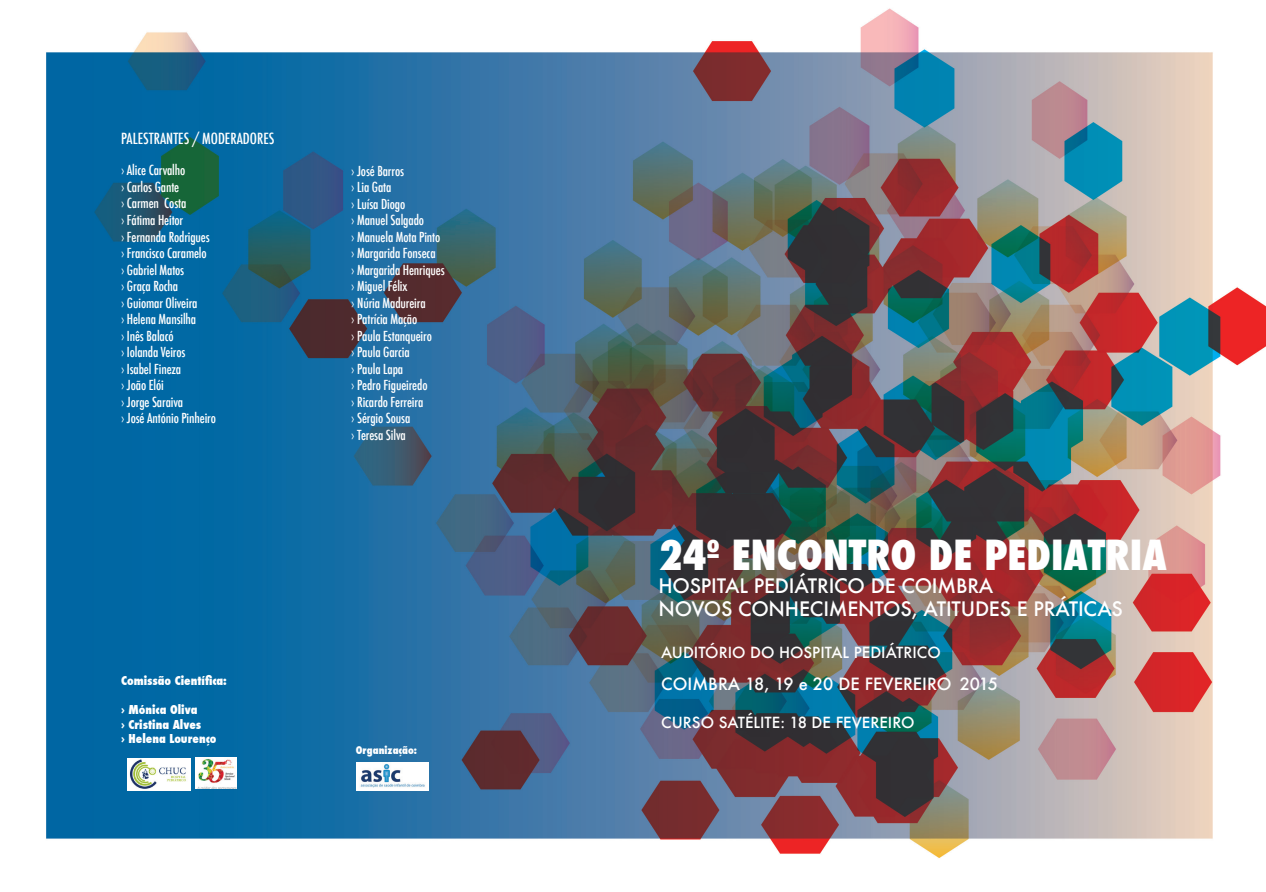
<style>
.page{position:relative;width:1266px;height:892px;background:#fff}
.page>*{position:absolute;margin:0;border:0;box-sizing:border-box;transform-origin:0 0}
.t1{font:800 condensed 40.5px "Futura";color:#fff}
.t2{font:500 19.5px "Futura";letter-spacing:-.01em;color:#fff}
.t3{font:500 16.5px "Futura";color:#fff}
.t4{font:500 15px "Futura";color:#fff}
.t5{font:500 condensed 15px "Futura";color:#fff}
.t6{font:500 condensed 13.5px "Futura";letter-spacing:-.01em;color:#fff}
.t7{font:800 condensed 12px "Futura";color:#fff}
.t8{font:800 condensed 10.5px "Futura";color:#fff}
</style>
<div class="page">
<img style="left:46px;top:8px;width:1219px;height:850px">
<img style="left:357px;top:762px;width:72px;height:28px">
<img style="left:128px;top:758px;width:62px;height:32px">
<img style="left:195px;top:757px;width:42px;height:32px">
<p class="t5" style="left:121px;top:129px;width:155px">PALESTRANTES / MODERADORES</p>
<p class="t6" style="left:121px;top:162px;width:66px">› Alice Carvalho</p>
<p class="t6" style="left:121px;top:178px;width:60px">› Carlos Gante</p>
<p class="t6" style="left:121px;top:195px;width:67px">› Carmen Costa</p>
<p class="t6" style="left:121px;top:211px;width:64px">› Fátima Heitor</p>
<p class="t6" style="left:121px;top:228px;width:90px">› Fernanda Rodrigues</p>
<p class="t6" style="left:121px;top:244px;width:87px">› Francisco Caramelo</p>
<p class="t6" style="left:121px;top:261px;width:65px">› Gabriel Matos</p>
<p class="t6" style="left:121px;top:277px;width:59px">› Graça Rocha</p>
<p class="t6" style="left:121px;top:294px;width:78px">› Guiomar Oliveira</p>
<p class="t6" style="left:121px;top:310px;width:77px">› Helena Mansilha</p>
<p class="t6" style="left:121px;top:327px;width:54px">› Inês Balacó</p>
<p class="t6" style="left:121px;top:343px;width:66px">› Iolanda Veiros</p>
<p class="t6" style="left:121px;top:360px;width:62px">› Isabel Fineza</p>
<p class="t6" style="left:121px;top:376px;width:44px">› João Elói</p>
<p class="t6" style="left:121px;top:393px;width:64px">› Jorge Saraiva</p>
<p class="t6" style="left:121px;top:409px;width:96px">› José António Pinheiro</p>
<p class="t6" style="left:351px;top:162px;width:54px">› José Barros</p>
<p class="t6" style="left:351px;top:179px;width:42px">› Lia Gata</p>
<p class="t6" style="left:351px;top:195px;width:56px">› Luísa Diogo</p>
<p class="t6" style="left:351px;top:212px;width:74px">› Manuel Salgado</p>
<p class="t6" style="left:351px;top:228px;width:91px">› Manuela Mota Pinto</p>
<p class="t6" style="left:351px;top:245px;width:86px">› Margarida Fonseca</p>
<p class="t6" style="left:351px;top:261px;width:95px">› Margarida Henriques</p>
<p class="t6" style="left:351px;top:278px;width:58px">› Miguel Félix</p>
<p class="t6" style="left:351px;top:294px;width:76px">› Núria Madureira</p>
<p class="t6" style="left:351px;top:311px;width:68px">› Patrícia Mação</p>
<p class="t6" style="left:351px;top:327px;width:82px">› Paula Estanqueiro</p>
<p class="t6" style="left:351px;top:344px;width:60px">› Paula Garcia</p>
<p class="t6" style="left:351px;top:360px;width:53px">› Paula Lapa</p>
<p class="t6" style="left:351px;top:377px;width:78px">› Pedro Figueiredo</p>
<p class="t6" style="left:351px;top:393px;width:74px">› Ricardo Ferreira</p>
<p class="t6" style="left:351px;top:410px;width:61px">› Sérgio Sousa</p>
<p class="t6" style="left:351px;top:426px;width:56px">› Teresa Silva</p>
<p class="t7" style="left:121px;top:672px;width:107px">Comissão Científica:</p>
<p class="t7" style="left:121px;top:701px;width:78px">› Mónica Oliva</p>
<p class="t7" style="left:121px;top:716px;width:82px">› Cristina Alves</p>
<p class="t7" style="left:121px;top:730px;width:97px">› Helena Lourenço</p>
<p class="t8" style="left:356px;top:743px;width:63px">Organização:</p>
<p class="t1" style="left:658px;top:527px;width:510px">24º ENCONTRO DE PEDIATRIA</p>
<p class="t2" style="left:658px;top:572px;width:336px">HOSPITAL PEDIÁTRICO DE COIMBRA</p>
<p class="t2" style="left:658px;top:596px;width:466px">NOVOS CONHECIMENTOS, ATITUDES E PRÁTICAS</p>
<p class="t4" style="left:661px;top:642px;width:281px">AUDITÓRIO DO HOSPITAL PEDIÁTRICO</p>
<p class="t3" style="left:661px;top:672px;width:338px">COIMBRA 18, 19 e 20 DE FEVEREIRO 2015</p>
<p class="t4" style="left:661px;top:712px;width:255px">CURSO SATÉLITE: 18 DE FEVEREIRO</p>
</div>
